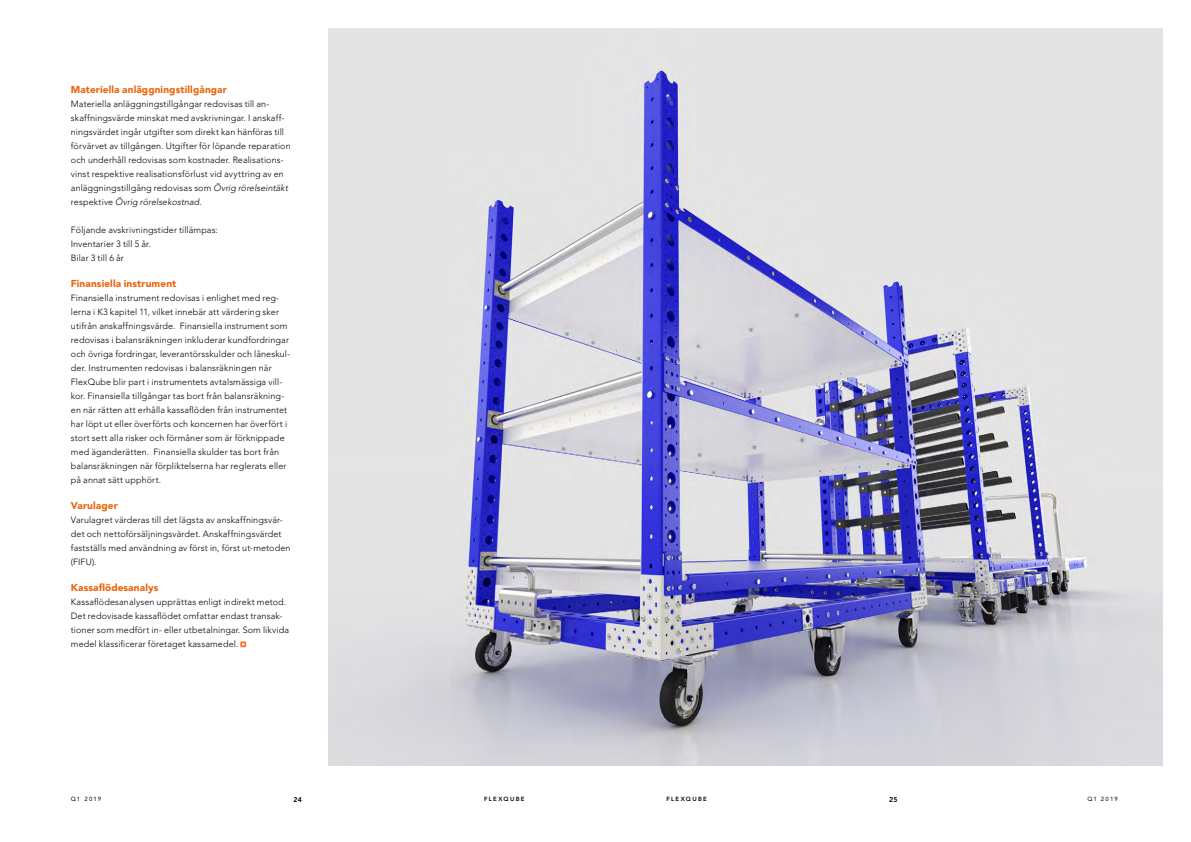
<style>
.page{position:relative;width:1191px;height:842px;background:#fff}
.page>*{position:absolute;margin:0;border:0;box-sizing:border-box;transform-origin:0 0}
.t1{font:900 10px "Avenir LT Std";letter-spacing:.015em;color:#eb6209}
.t2{font:300 9px/14px "Avenir LT Std";letter-spacing:.01em;color:#000}
.t3{font:800 7px "Avenir LT Std";color:#000}
.t4{font:800 6px "Avenir LT Std";letter-spacing:.22em;color:#000}
.t5{font:6px "Avenir LT Std";letter-spacing:.19em;color:#000}
.s1{font-style:italic}
</style>
<div class="page">
<svg style="left:240px;top:641px;width:6px;height:6px"></svg>
<img style="left:329px;top:28px;width:833px;height:737px">
<p class="t1" style="left:71px;top:83px;width:157px">Materiella anläggningstillgångar</p>
<p class="t2" style="left:71px;top:97px;width:221px">Materiella anläggningstillgångar redovisas till an&shy;skaffningsvärde minskat med avskrivningar. I anskaff&shy;ningsvärdet ingår utgifter som direkt kan hänföras till förvärvet av tillgången. Utgifter för löpande reparation och underhåll redovisas som kostnader. Realisations&shy;vinst respektive realisationsförlust vid avyttring av en anläggningstillgång redovisas som <span class="s1">Övrig rörelseintäkt </span>respektive <span class="s1">Övrig rörelsekostnad</span>.</p>
<p class="t2" style="left:71px;top:223px;width:149px">Följande avskrivningstider tillämpas:<br>Inventarier 3 till 5 år.<br>Bilar 3 till 6 år</p>
<p class="t1" style="left:71px;top:277px;width:107px">Finansiella instrument</p>
<p class="t2" style="left:71px;top:291px;width:221px">Finansiella instrument redovisas i enlighet med reg&shy;lerna i K3 kapitel 11, vilket innebär att värdering sker utifrån anskaffningsvärde. Finansiella instrument som redovisas i balansräkningen inkluderar kundfordringar och övriga fordringar, leverantörsskulder och låneskul&shy;der. Instrumenten redovisas i balansräkningen när FlexQube blir part i instrumentets avtalsmässiga vill&shy;kor. Finansiella tillgångar tas bort från balansräkning&shy;en när rätten att erhålla kassaflöden från instrumentet har löpt ut eller överförts och koncernen har överfört i stort sett alla risker och förmåner som är förknippade med äganderätten. Finansiella skulder tas bort från balansräkningen när förpliktelserna har reglerats eller på annat sätt upphört.</p>
<p class="t1" style="left:71px;top:499px;width:48px">Varulager</p>
<p class="t2" style="left:71px;top:513px;width:221px">Varulagret värderas till det lägsta av anskaffningsvär&shy;det och nettoförsäljningsvärdet. Anskaffningsvärdet fastställs med användning av först in, först ut-metoden (FIFU).</p>
<p class="t1" style="left:71px;top:582px;width:89px">Kassaflödesanalys</p>
<p class="t2" style="left:71px;top:595px;width:220px">Kassaflödesanalysen upprättas enligt indirekt metod.<br>Det redovisade kassaflödet omfattar endast transak&shy;tioner som medfört in- eller utbetalningar. Som likvida medel klassificerar företaget kassamedel.</p>
<p class="t5" style="left:71px;top:796px;width:32px">Q1 2019</p>
<p class="t3" style="left:293px;top:795px;width:10px">24</p>
<p class="t4" style="left:484px;top:795px;width:42px">FLEXQUBE</p>
<p class="t4" style="left:666px;top:795px;width:42px">FLEXQUBE</p>
<p class="t3" style="left:889px;top:795px;width:10px">25</p>
<p class="t5" style="left:1087px;top:796px;width:32px">Q1 2019</p>
</div>
